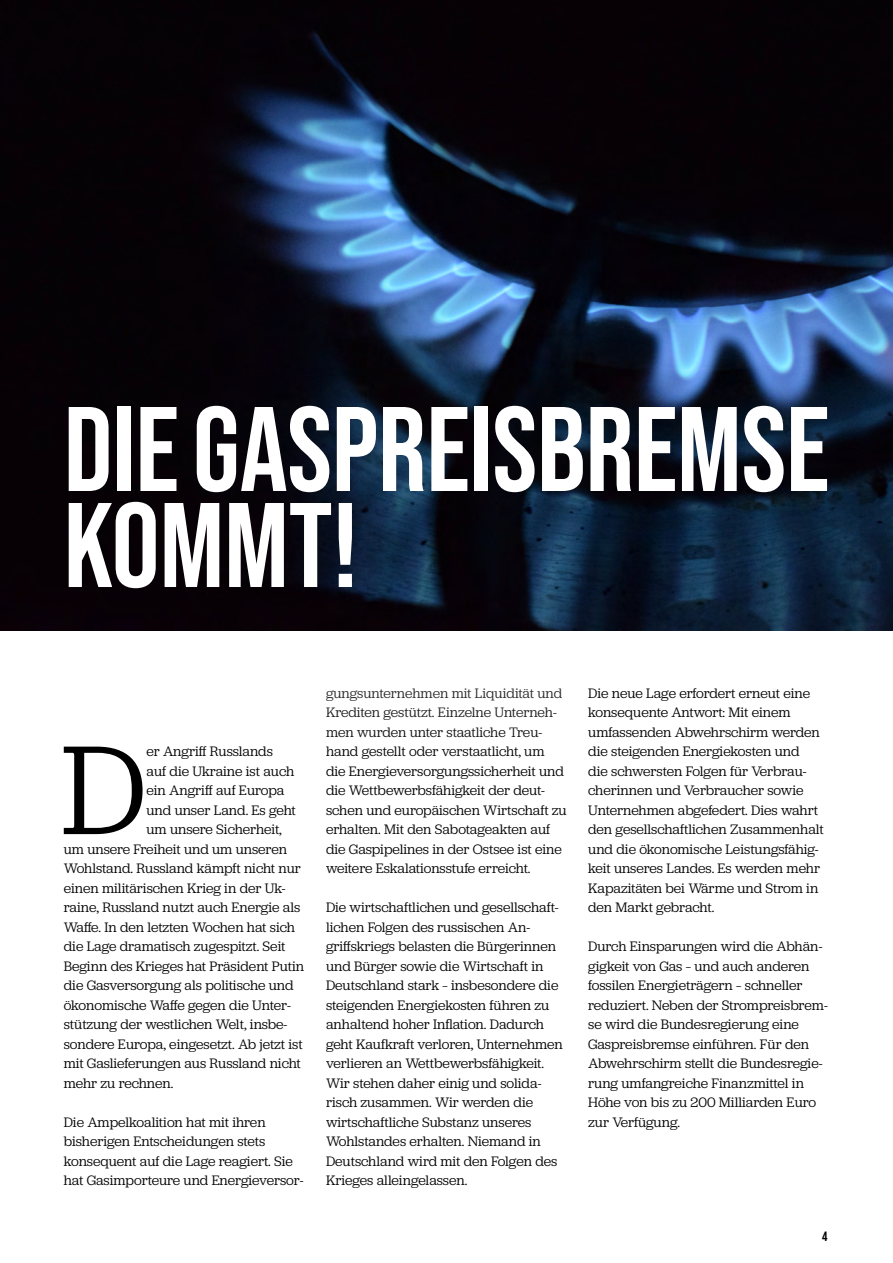
<style>
.page{position:relative;width:893px;height:1263px;background:#fff}
.page>*{position:absolute;margin:0;border:0;box-sizing:border-box;transform-origin:0 0}
.t1{font:131.7px "Jubilat";color:#000}
.t2{font:700 120px/96px "Bebas Neue Pro";color:#fff}
.t3{font:14.25px/19.5px "Jubilat";color:#000}
.t4{font:700 13.5px "Bebas Neue Pro";color:#020203}
</style>
<div class="page">
<img style="left:0;top:0;width:893px;height:630px">
<h2 class="t2" style="left:64px;top:400px;width:767px">DIE GASPREISBREMSE<br>KOMMT!</h2>
<h1 class="t1" style="left:61px;top:708px;width:87px">D</h1>
<p class="t3" style="left:146px;top:741px;width:128px">er Angriff Russlands</p>
<p class="t3" style="left:146px;top:761px;width:149px">auf die Ukraine ist auch</p>
<p class="t3" style="left:146px;top:780px;width:139px">ein Angriff auf Europa</p>
<p class="t3" style="left:146px;top:799px;width:151px">und unser Land. Es geht</p>
<p class="t3" style="left:146px;top:819px;width:137px">um unsere Sicherheit,</p>
<p class="t3" style="left:64px;top:838px;width:225px">um unsere Freiheit und um unseren</p>
<p class="t3" style="left:64px;top:858px;width:239px">Wohlstand. Russland kämpft nicht nur</p>
<p class="t3" style="left:64px;top:877px;width:223px">einen militärischen Krieg in der Uk-</p>
<p class="t3" style="left:64px;top:897px;width:238px">raine, Russland nutzt auch Energie als</p>
<p class="t3" style="left:64px;top:916px;width:233px">Waffe. In den letzten Wochen hat sich</p>
<p class="t3" style="left:64px;top:936px;width:223px">die Lage dramatisch zugespitzt. Seit</p>
<p class="t3" style="left:64px;top:955px;width:242px">Beginn des Krieges hat Präsident Putin</p>
<p class="t3" style="left:64px;top:975px;width:231px">die Gasversorgung als politische und</p>
<p class="t3" style="left:64px;top:994px;width:228px">ökonomische Waffe gegen die Unter-</p>
<p class="t3" style="left:64px;top:1014px;width:225px">stützung der westlichen Welt, insbe-</p>
<p class="t3" style="left:64px;top:1033px;width:240px">sondere Europa, eingesetzt. Ab jetzt ist</p>
<p class="t3" style="left:64px;top:1053px;width:239px">mit Gaslieferungen aus Russland nicht</p>
<p class="t3" style="left:64px;top:1072px;width:111px">mehr zu rechnen.</p>
<p class="t3" style="left:64px;top:1111px;width:241px">Die Ampelkoalition hat mit ihren bisherigen Entscheidungen stets konsequent auf die Lage reagiert. Sie hat Gasimporteure und Energieversor-</p>
<p class="t3" style="left:326px;top:683px;width:242px">gungsunternehmen mit Liquidität und Krediten gestützt. Einzelne Unterneh&shy;men wurden unter staatliche Treu&shy;hand gestellt oder verstaatlicht, um die Energieversorgungssicherheit und die Wettbewerbsfähigkeit der deut&shy;schen und europäischen Wirtschaft zu erhalten. Mit den Sabotageakten auf die Gaspipelines in der Ostsee ist eine weitere Eskalationsstufe erreicht.</p>
<p class="t3" style="left:326px;top:897px;width:238px">Die wirtschaftlichen und gesellschaft&shy;lichen Folgen des russischen An&shy;griffskriegs belasten die Bürgerinnen und Bürger sowie die Wirtschaft in Deutschland stark – insbesondere die steigenden Energiekosten führen zu anhaltend hoher Inflation. Dadurch geht Kaufkraft verloren, Unternehmen verlieren an Wettbewerbsfähigkeit.<br>Wir stehen daher einig und solida&shy;risch zusammen. Wir werden die wirtschaftliche Substanz unseres Wohlstandes erhalten. Niemand in Deutschland wird mit den Folgen des Krieges alleingelassen.</p>
<p class="t3" style="left:588px;top:683px;width:237px">Die neue Lage erfordert erneut eine konsequente Antwort: Mit einem umfassenden Abwehrschirm werden die steigenden Energiekosten und<br>die schwersten Folgen für Verbrau&shy;cherinnen und Verbraucher sowie Unternehmen abgefedert. Dies wahrt den gesellschaftlichen Zusammenhalt und die ökonomische Leistungsfähig&shy;keit unseres Landes. Es werden mehr Kapazitäten bei Wärme und Strom in den Markt gebracht.</p>
<p class="t3" style="left:588px;top:936px;width:241px">Durch Einsparungen wird die Abhän&shy;gigkeit von Gas – und auch anderen fossilen Energieträgern – schneller reduziert. Neben der Strompreisbrem&shy;se wird die Bundesregierung eine Gaspreisbremse einführen. Für den Abwehrschirm stellt die Bundesregie&shy;rung umfangreiche Finanzmittel in Höhe von bis zu 200 Milliarden Euro zur Verfügung.</p>
<p class="t4" style="left:822px;top:1228px;width:7px">4</p>
</div>
